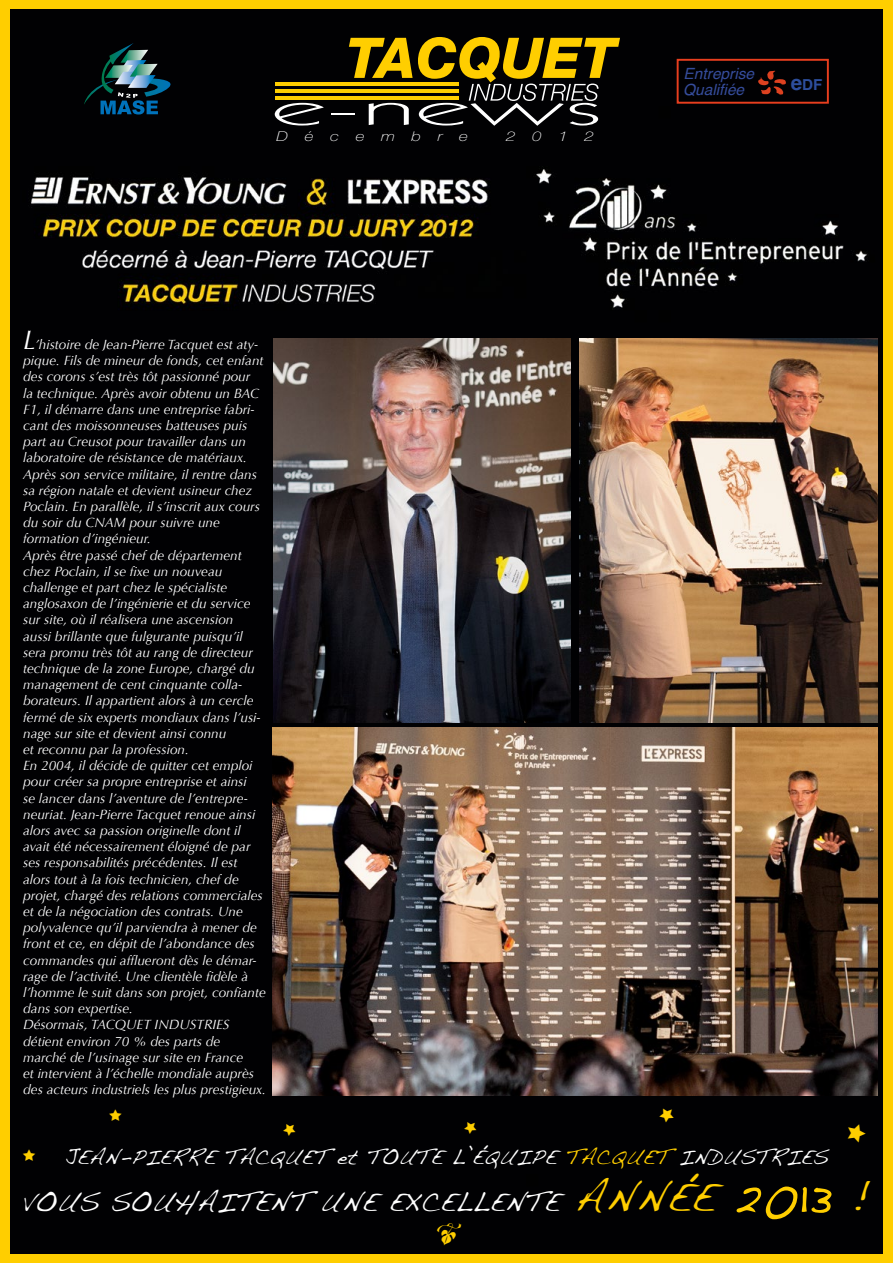
<style>
.page{position:relative;width:893px;height:1263px;background:#fff}
.page>*{position:absolute;margin:0;border:0;box-sizing:border-box;transform-origin:0 0}
.t1{font:27px "Handwriting Dakota";letter-spacing:.005em;color:#fff}
.t2{font:21px "Handwriting Dakota";letter-spacing:.005em;color:#fff}
.t3{font:italic 15.45px/15.8px "Helvetica";color:#354c9b}
.t4{font:700 15.15px "Helvetica";color:#2d4e9c}
.t5{font:italic 13.5px/16.2px "Optima";color:#fff}
.t6{font:italic 100 13.5px "Helvetica Neue";letter-spacing:.97em;color:#fff;scale:1.27 1}
.s1{font-size:27px}
.s2{font-size:20.7px}
.s3{color:#ffce00}
.s4{font-size:21px}
.s5{font-size:42px;color:#ffce00}
.s6{font-size:54px;color:#ffce00}
</style>
<div class="page">
<img style="left:0;top:0;width:893px;height:1263px">
<p class="t6" style="left:276px;top:128px;width:152px">Décembre</p>
<p class="t6" style="left:506px;top:128px;width:71px">2012</p>
<p class="t5" style="left:23px;top:336px;width:244px"><span class="s1">L</span>’histoire de Jean-Pierre Tacquet est aty&shy;pique. Fils de mineur de fonds, cet enfant des corons s’est très tôt passionné pour<br>la technique. Après avoir obtenu un BAC F1, il démarre dans une entreprise fabri&shy;cant des moissonneuses batteuses puis part au Creusot pour travailler dans un laboratoire de résistance de matériaux.<br>Après son service militaire, il rentre dans sa région natale et devient usineur chez Poclain. En parallèle, il s’inscrit aux cours du soir du CNAM pour suivre une formation d’ingénieur.<br>Après être passé chef de département chez Poclain, il se fixe un nouveau challenge et part chez le spécialiste anglosaxon de l’ingénierie et du service sur site, où il réalisera une ascension<br>aussi brillante que fulgurante puisqu’il sera promu très tôt au rang de directeur technique de la zone Europe, chargé du management de cent cinquante colla&shy;borateurs. Il appartient alors à un cercle fermé de six experts mondiaux dans l’usi&shy;nage sur site et devient ainsi connu<br>et reconnu par la profession.<br>En 2004, il décide de quitter cet emploi pour créer sa propre entreprise et ainsi<br>se lancer dans l’aventure de l’entrepre&shy;neuriat. Jean-Pierre Tacquet renoue ainsi alors avec sa passion originelle dont il avait été nécessairement éloigné de par ses responsabilités précédentes. Il est alors tout à la fois technicien, chef de projet, chargé des relations commerciales et de la négociation des contrats. Une polyvalence qu’il parviendra à mener de front et ce, en dépit de l’abondance des commandes qui afflueront dès le démar&shy;rage de l’activité. Une clientèle fidèle à l’homme le suit dans son projet, confiante dans son expertise.<br>Désormais, TACQUET INDUSTRIES détient environ 70 % des parts de marché de l’usinage sur site en France<br>et intervient à l’échelle mondiale auprès des acteurs industriels les plus prestigieux.</p>
<p class="t3" style="left:683px;top:66px;width:73px">Entreprise<br>Qualifiée</p>
<p class="t4" style="left:791px;top:72px;width:33px"><span class="s2">e</span>DF</p>
<h2 class="t2" style="left:65px;top:1144px;width:765px">JEAN-PIERRE TACQUET et TOUTE L’ÉQUIPE <span class="s3">TACQUET</span> INDUSTRIES</h2>
<h1 class="t1" style="left:23px;top:1186px;width:849px"><span class="s4">V</span>OUS SOUHAITENT UNE EXCELLENTE <span class="s5">ANNÉE</span> <span class="s6">2013</span> <span class="s5">!</span></h1>
</div>
